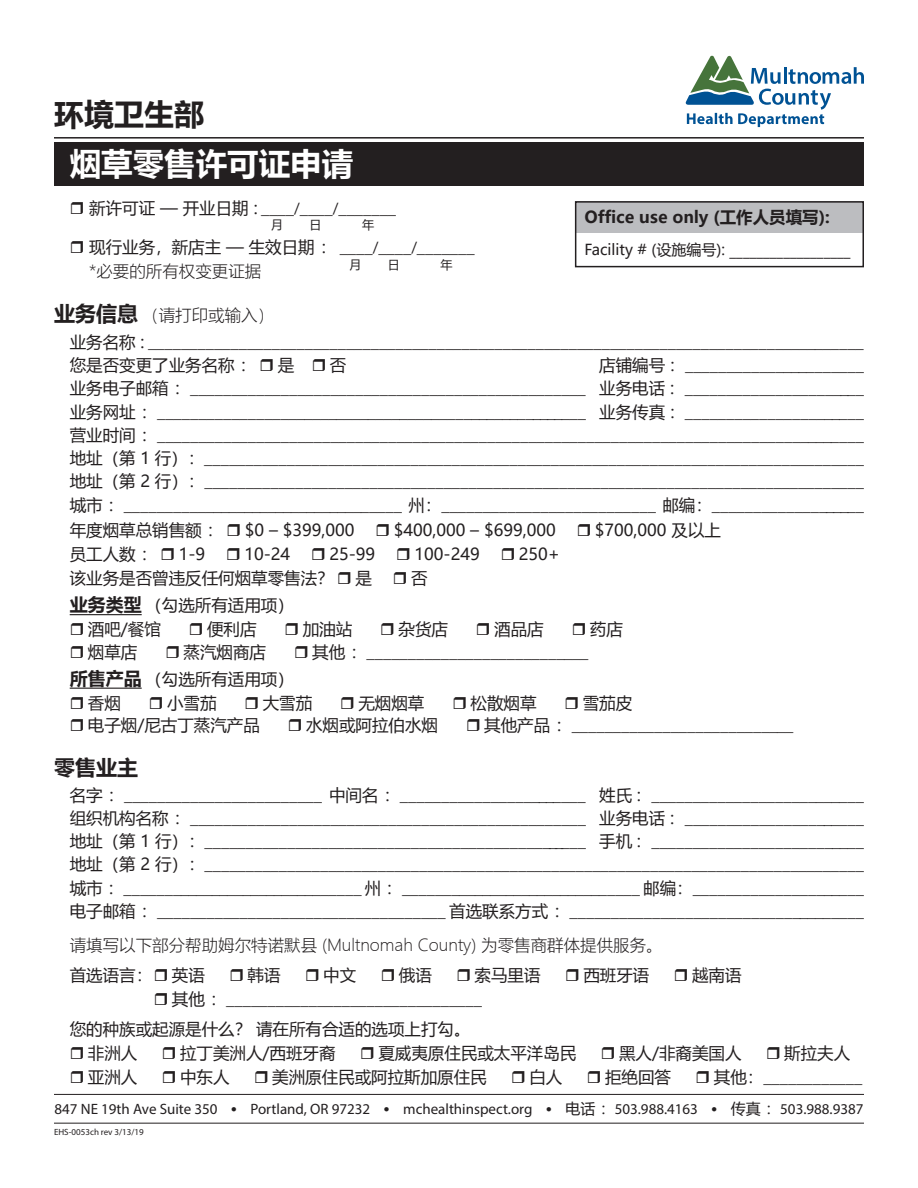
<style>
.page{position:relative;width:918px;height:1188px;background:#fff}
.page>*{position:absolute;margin:0;border:0;box-sizing:border-box;transform-origin:0 0}
.t1{font:700 31.5px "Microsoft Ya Hei";color:#fff}
.t2{font:700 30px "Microsoft Ya Hei";color:#231f20}
.t3{font:700 21px "Microsoft Ya Hei";color:#231f20}
.t4{font:16.5px/23.2px "Myriad Pro";color:#231f20}
.t5{font:16.5px "Microsoft Ya Hei";color:#231f20}
.t6{font:300 16.5px "Microsoft Ya Hei";color:#231f20}
.t7{font:700 16.5px "Microsoft Ya Hei";color:#231f20}
.t8{font:15px "Myriad Pro";color:#231f20}
.t9{font:15px "Microsoft Ya Hei";color:#231f20}
.t10{font:12px "Microsoft Ya Hei";color:#231f20}
.t11{font:9px "Myriad Pro";color:#231f20}
.s1{font-family:"Microsoft Ya Hei"}
.s2{font-family:"Microsoft Ya Hei";font-weight:300}
.s3{font-weight:700;font-size:21px}
.s4{font-weight:700;font-size:18px}
</style>
<div class="page">
<hr style="left:54px;top:137px;width:810px;height:2px;background:#231f20">
<hr style="left:54px;top:1094px;width:810px;height:1px;background:#231f20">
<hr style="left:54px;top:1123px;width:810px;height:1px;background:#231f20">
<svg style="left:685px;top:55px;width:179px;height:72px"></svg>
<div style="left:54px;top:142px;width:810px;height:44px;background:#231f20"></div>
<hr style="left:70px;top:614px;width:72px;height:1px;background:#231f20">
<hr style="left:70px;top:688px;width:72px;height:1px;background:#231f20">
<div style="left:575px;top:202px;width:288px;height:31px;background:#bcbdc0"></div>
<div style="left:575px;top:201px;width:289px;height:66px;border:2px solid #231f20"></div>
<h2 class="t2" style="left:54px;top:93px;width:151px">环境卫生部</h2>
<p class="t1" style="left:70px;top:142px;width:285px">烟草零售许可证申请</p>
<p class="t4" style="left:89px;top:197px;width:309px"><span class="s1">新许可证 — 开业日期 :</span> ____/____/_______</p>
<p class="t4" style="left:89px;top:236px;width:387px;line-height:24px"><span class="s1">现行业务，新店主 — 生效日期 ：</span> ____/____/_______ <span class="s2">*必要的所有权变更证据</span></p>
<p class="t10" style="left:271px;top:217px;width:13px">月</p>
<p class="t10" style="left:309px;top:217px;width:13px">日</p>
<p class="t10" style="left:362px;top:217px;width:13px">年</p>
<p class="t10" style="left:350px;top:257px;width:13px">月</p>
<p class="t10" style="left:388px;top:257px;width:13px">日</p>
<p class="t10" style="left:441px;top:257px;width:13px">年</p>
<p class="t6" style="left:54px;top:304px;width:222px"><span class="s3">业务信息</span>（请打印或输入）</p>
<p class="t7" style="left:584px;top:206px;width:247px">Office use only (工作人员填写):</p>
<p class="t9" style="left:584px;top:239px;width:268px">Facility # (设施编号): __________________</p>
<p class="t4" style="left:70px;top:330px;width:796px"><span class="s1">业务名称 :</span> _______________________________________________________________________________________</p>
<p class="t5" style="left:70px;top:354px;width:188px">您是否变更了业务名称 ：</p>
<p class="t5" style="left:278px;top:354px;width:18px">是</p>
<p class="t5" style="left:330px;top:354px;width:18px">否</p>
<p class="t4" style="left:599px;top:354px;width:266px"><span class="s1">店铺编号 ：</span>______________________</p>
<p class="t4" style="left:70px;top:377px;width:796px"><span class="s1">业务电子邮箱 ：</span>________________________________________________ <span class="s1">业务电话 ：</span>______________________<span class="s1">业务网址 ：</span>______________________________________________________ <span class="s1">业务传真 ：</span>______________________</p>
<p class="t4" style="left:70px;top:423px;width:796px"><span class="s1">营业时间 ：</span>______________________________________________________________________________________</p>
<p class="t4" style="left:70px;top:447px;width:796px"><span class="s1">地址（第 1 行）：</span>________________________________________________________________________________</p>
<p class="t4" style="left:70px;top:470px;width:796px"><span class="s1">地址（第 2 行）：</span>________________________________________________________________________________</p>
<p class="t4" style="left:70px;top:493px;width:796px"><span class="s1">城市 ：</span>___________________________________ <span class="s1">州：</span>__________________________ <span class="s1">邮编：</span>___________________</p>
<p class="t5" style="left:70px;top:519px;width:155px">年度烟草总销售额 ：</p>
<p class="t5" style="left:245px;top:519px;width:111px">$0 – $399,000</p>
<p class="t5" style="left:394px;top:519px;width:164px">$400,000 – $699,000</p>
<p class="t5" style="left:595px;top:519px;width:128px">$700,000 及以上</p>
<p class="t5" style="left:70px;top:543px;width:89px">员工人数 ：</p>
<p class="t5" style="left:179px;top:543px;width:28px">1-9</p>
<p class="t5" style="left:244px;top:543px;width:47px">10-24</p>
<p class="t5" style="left:330px;top:543px;width:47px">25-99</p>
<p class="t5" style="left:415px;top:543px;width:67px">100-249</p>
<p class="t5" style="left:519px;top:543px;width:43px">250+</p>
<p class="t5" style="left:70px;top:567px;width:265px">该业务是否曾违反任何烟草零售法？</p>
<p class="t5" style="left:355px;top:567px;width:18px">是</p>
<p class="t5" style="left:411px;top:567px;width:18px">否</p>
<p class="t5" style="left:70px;top:594px;width:226px"><span class="s4">业务类型</span>（勾选所有适用项）</p>
<p class="t5" style="left:88px;top:618px;width:75px">酒吧/餐馆</p>
<p class="t5" style="left:207px;top:618px;width:51px">便利店</p>
<p class="t5" style="left:303px;top:618px;width:51px">加油站</p>
<p class="t5" style="left:399px;top:618px;width:51px">杂货店</p>
<p class="t5" style="left:494px;top:618px;width:51px">酒品店</p>
<p class="t5" style="left:590px;top:618px;width:34px">药店</p>
<p class="t5" style="left:88px;top:640px;width:51px">烟草店</p>
<p class="t5" style="left:184px;top:640px;width:84px">蒸汽烟商店</p>
<p class="t4" style="left:312px;top:640px;width:278px"><span class="s1">其他 ：</span>___________________________</p>
<p class="t5" style="left:70px;top:667px;width:226px"><span class="s4">所售产品</span>（勾选所有适用项）</p>
<p class="t5" style="left:88px;top:691px;width:34px">香烟</p>
<p class="t5" style="left:167px;top:691px;width:51px">小雪茄</p>
<p class="t5" style="left:263px;top:691px;width:51px">大雪茄</p>
<p class="t5" style="left:358px;top:691px;width:67px">无烟烟草</p>
<p class="t5" style="left:471px;top:691px;width:67px">松散烟草</p>
<p class="t5" style="left:583px;top:691px;width:51px">雪茄皮</p>
<p class="t5" style="left:88px;top:714px;width:174px">电子烟/尼古丁蒸汽产品</p>
<p class="t5" style="left:306px;top:714px;width:133px">水烟或阿拉伯水烟</p>
<p class="t4" style="left:484px;top:714px;width:311px"><span class="s1">其他产品 ：</span>___________________________</p>
<p class="t3" style="left:54px;top:753px;width:85px">零售业主</p>
<p class="t4" style="left:70px;top:783px;width:796px"><span class="s1">名字 ：</span>________________________ <span class="s1">中间名 ：</span>_______________________ <span class="s1">姓氏 ：</span>__________________________</p>
<p class="t4" style="left:70px;top:806px;width:796px"><span class="s1">组织机构名称 ：</span>________________________________________________ <span class="s1">业务电话 ：</span>______________________</p>
<p class="t4" style="left:70px;top:830px;width:796px"><span class="s1">地址（第 1 行）：</span>_______________________________________________ <span class="s1">手机 ：</span>__________________________</p>
<p class="t4" style="left:70px;top:853px;width:796px"><span class="s1">地址（第 2 行）：</span>________________________________________________________________________________</p>
<p class="t4" style="left:70px;top:876px;width:796px"><span class="s1">城市 ：</span>______________________________ <span class="s1">州 ：</span>______________________________ <span class="s1">邮编：</span>_____________________</p>
<p class="t4" style="left:70px;top:899px;width:796px"><span class="s1">电子邮箱 ：</span>___________________________________ <span class="s1">首选联系方式 ：</span>____________________________________</p>
<p class="t6" style="left:70px;top:934px;width:595px">请填写以下部分帮助姆尔特诺默县 (Multnomah County) 为零售商群体提供服务。</p>
<p class="t5" style="left:70px;top:964px;width:137px">首选语言： 英语</p>
<p class="t5" style="left:248px;top:964px;width:34px">韩语</p>
<p class="t5" style="left:323px;top:964px;width:34px">中文</p>
<p class="t5" style="left:399px;top:964px;width:34px">俄语</p>
<p class="t5" style="left:475px;top:964px;width:67px">索马里语</p>
<p class="t5" style="left:583px;top:964px;width:67px">西班牙语</p>
<p class="t5" style="left:692px;top:964px;width:51px">越南语</p>
<p class="t4" style="left:172px;top:988px;width:312px"><span class="s1">其他 ：</span>_______________________________</p>
<p class="t5" style="left:70px;top:1018px;width:402px">您的种族或起源是什么？ 请在所有合适的选项上打勾。</p>
<p class="t5" style="left:88px;top:1042px;width:51px">非洲人</p>
<p class="t5" style="left:180px;top:1042px;width:157px">拉丁美洲人/西班牙裔</p>
<p class="t5" style="left:378px;top:1042px;width:199px">夏威夷原住民或太平洋岛民</p>
<p class="t5" style="left:619px;top:1042px;width:124px">黑人/非裔美国人</p>
<p class="t5" style="left:784px;top:1042px;width:67px">斯拉夫人</p>
<p class="t5" style="left:88px;top:1066px;width:51px">亚洲人</p>
<p class="t5" style="left:180px;top:1066px;width:51px">中东人</p>
<p class="t5" style="left:272px;top:1066px;width:216px">美洲原住民或阿拉斯加原住民</p>
<p class="t5" style="left:529px;top:1066px;width:34px">白人</p>
<p class="t5" style="left:605px;top:1066px;width:67px">拒绝回答</p>
<p class="t4" style="left:714px;top:1066px;width:150px"><span class="s1">其他：</span>____________</p>
<p class="t8" style="left:55px;top:1099px;width:810px">847 NE 19th Ave Suite 350 ● Portland, OR 97232 ● mchealthinspect.org ● <span class="s1">电话 ：</span>503.988.4163 ● <span class="s1">传真 ：</span>503.988.9387</p>
<p class="t11" style="left:54px;top:1126px;width:91px">EHS-0053ch rev 3/13/19</p>
</div>
